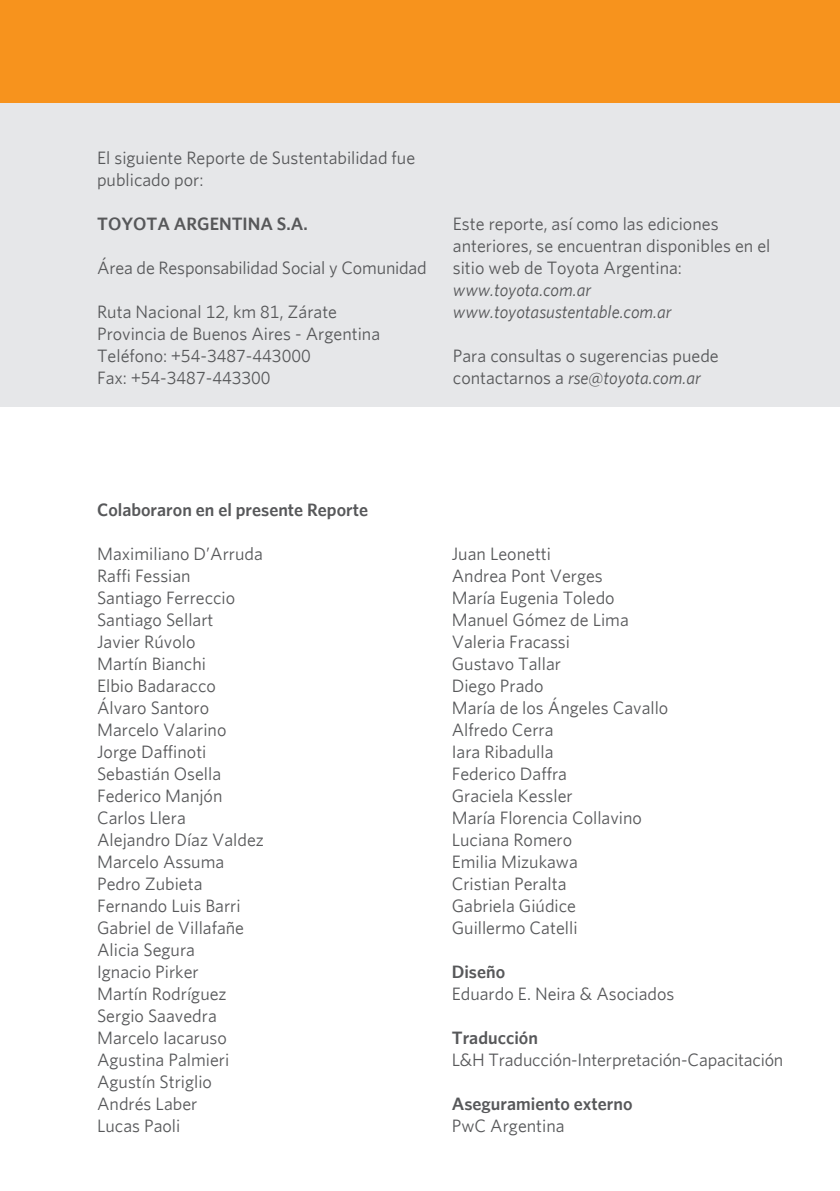
<style>
.page{position:relative;width:840px;height:1191px;background:#fff}
.page>*{position:absolute;margin:0;border:0;box-sizing:border-box;transform-origin:0 0}
.t1{font:18px/22px "Whitney";color:#57585a}
.t2{font:600 18px "Whitney";color:#57585a}
.t3{font:italic 18px/22px "Whitney";color:#57585a}
.s1{font-style:italic}
</style>
<div class="page">
<div style="left:0;top:0;width:839px;height:103px;background:#f7931d"></div>
<div style="left:0;top:103px;width:839px;height:303px;background:#e6e7e9"></div>
<p class="t1" style="left:97px;top:146px;width:319px">El siguiente Reporte de Sustentabilidad fue publicado por:</p>
<p class="t2" style="left:97px;top:213px;width:212px">TOYOTA ARGENTINA S.A.</p>
<p class="t1" style="left:97px;top:256px;width:331px">Área de Responsabilidad Social y Comunidad</p>
<p class="t1" style="left:97px;top:300px;width:284px">Ruta Nacional 12, km 81, Zárate<br>Provincia de Buenos Aires - Argentina<br>Teléfono: +54-3487-443000<br>Fax: +54-3487-443300</p>
<p class="t1" style="left:452px;top:212px;width:319px">Este reporte, así como las ediciones anteriores, se encuentran disponibles en el sitio web de Toyota Argentina:</p>
<p class="t3" style="left:452px;top:278px;width:220px">www.toyota.com.ar www.toyotasustentable.com.ar</p>
<p class="t1" style="left:452px;top:344px;width:267px">Para consultas o sugerencias puede contactarnos a <span class="s1">rse@toyota.com.ar</span></p>
<p class="t2" style="left:97px;top:499px;width:272px">Colaboraron en el presente Reporte</p>
<p class="t1" style="left:97px;top:542px;width:168px">Maximiliano D’Arruda<br>Raffi Fessian<br>Santiago Ferreccio<br>Santiago Sellart<br>Javier Rúvolo<br>Martín Bianchi<br>Elbio Badaracco<br>Álvaro Santoro<br>Marcelo Valarino<br>Jorge Daffinoti<br>Sebastián Osella<br>Federico Manjón<br>Carlos Llera<br>Alejandro Díaz Valdez<br>Marcelo Assuma<br>Pedro Zubieta<br>Fernando Luis Barri<br>Gabriel de Villafañe<br>Alicia Segura<br>Ignacio Pirker<br>Martín Rodríguez<br>Sergio Saavedra<br>Marcelo Iacaruso<br>Agustina Palmieri<br>Agustín Striglio<br>Andrés Laber<br>Lucas Paoli</p>
<p class="t1" style="left:451px;top:542px;width:218px">Juan Leonetti<br>Andrea Pont Verges<br>María Eugenia Toledo<br>Manuel Gómez de Lima<br>Valeria Fracassi<br>Gustavo Tallar<br>Diego Prado<br>María de los Ángeles Cavallo<br>Alfredo Cerra<br>Iara Ribadulla<br>Federico Daffra<br>Graciela Kessler<br>María Florencia Collavino<br>Luciana Romero<br>Emilia Mizukawa<br>Cristian Peralta<br>Gabriela Giúdice<br>Guillermo Catelli</p>
<p class="t2" style="left:451px;top:961px;width:55px">Diseño</p>
<p class="t1" style="left:451px;top:982px;width:224px">Eduardo E. Neira &amp; Asociados</p>
<p class="t2" style="left:451px;top:1027px;width:88px">Traducción</p>
<p class="t1" style="left:451px;top:1048px;width:333px">L&amp;H Traducción-Interpretación-Capacitación</p>
<p class="t2" style="left:451px;top:1093px;width:182px">Aseguramiento externo</p>
<p class="t1" style="left:451px;top:1114px;width:114px">PwC Argentina</p>
</div>
